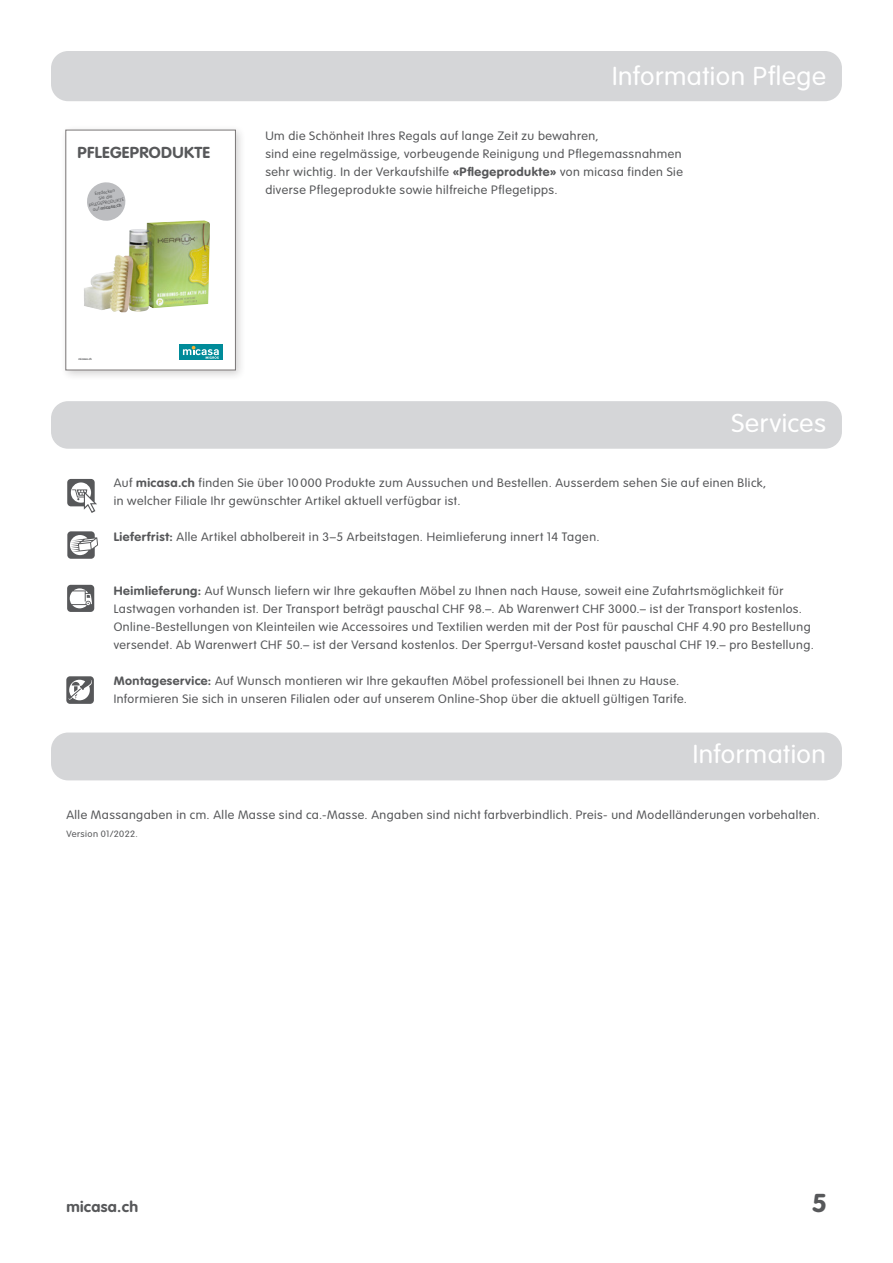
<style>
.page{position:relative;width:893px;height:1263px;background:#fff}
.page>*{position:absolute;margin:0;border:0;box-sizing:border-box;transform-origin:0 0}
.t1{font:300 25.5px "VAG Rounded";letter-spacing:.02em;color:#fff;scale:1.05 1}
.t2{font:700 25.5px "VAG Rounded";color:#57585a;scale:1.05 1}
.t3{font:700 15.6px "VAG Rounded";letter-spacing:.02em;color:#57585a;scale:1.05 1}
.t4{font:700 15px "VAG Rounded";letter-spacing:.02em;color:#57585a;scale:1.05 1}
.t5{font:300 12px/18px "VAG Rounded";letter-spacing:.04em;color:#57585a;scale:1.05 1}
.t6{font:300 9px "VAG Rounded";letter-spacing:.04em;color:#57585a;scale:1.05 1}
.t7{font:300 4.35px/5.1px "VAG Rounded";color:#57585a;text-align:center;scale:1.05 1}
.t8{font:700 2.85px "VAG Rounded";letter-spacing:.02em;color:#57585a;scale:1.05 1}
.s1{font-weight:700}
</style>
<div class="page">
<div style="left:51px;top:401px;width:791px;height:48px;background:#d5d6d8;border-radius:17px"></div>
<div style="left:51px;top:732px;width:791px;height:48px;background:#d5d6d8;border-radius:17px"></div>
<div style="left:67px;top:585px;width:27px;height:27px;background:#57585a;border-radius:4px"></div>
<svg style="left:70px;top:588px;width:22px;height:20px"></svg>
<svg style="left:67px;top:531px;width:31px;height:28px"></svg>
<svg style="left:67px;top:479px;width:30px;height:34px"></svg>
<div style="left:66px;top:676px;width:28px;height:28px;background:#57585a;border-radius:4px"></div>
<svg style="left:69px;top:679px;width:23px;height:21px"></svg>
<div style="left:60px;top:125px;width:187px;height:256px;background:#231f20;opacity:.2"></div>
<svg style="left:68px;top:132px;width:166px;height:236px"></svg>
<div style="left:179px;top:345px;width:44px;height:15px;background:#008b99"></div>
<svg style="left:183px;top:346px;width:36px;height:13px"></svg>
<img style="left:84px;top:223px;width:62px;height:68px">
<svg style="left:86px;top:181px;width:41px;height:41px"></svg>
<div style="left:66px;top:130px;width:170px;height:240px;border:1px solid #7a7676"></div>
<div style="left:51px;top:51px;width:791px;height:50px;background:#d5d6d8;border-radius:17px"></div>
<h2 class="t3" style="left:78px;top:143px;width:128px">PFLEGEPRODUKTE</h2>
<p class="t7" style="left:87px;top:192px;width:35px;rotate:-9deg">Entdecken<br>Sie die<br>PFLEGEPRODUKTE auf <span class="s1">micasa.ch</span></p>
<h1 class="t1" style="left:612px;top:62px;width:205px">Information Pflege</h1>
<p class="t5" style="left:265px;top:127px;width:399px">Um die Schönheit Ihres Regals auf lange Zeit zu bewahren,<br>sind eine regelmässige, vorbeugende Reinigung und Pflegemassnahmen sehr wichtig. In der Verkaufshilfe <span class="s1">«Pflegeprodukte»</span> von micasa finden Sie diverse Pflegeprodukte sowie hilfreiche Pflegetipps.</p>
<p class="t8" style="left:78px;top:358px;width:14px">micasa.ch</p>
<h1 class="t1" style="left:732px;top:408px;width:91px">Services</h1>
<p class="t5" style="left:114px;top:474px;width:623px">Auf <span class="s1">micasa.ch</span> finden Sie über 10 000 Produkte zum Aussuchen und Bestellen. Ausserdem sehen Sie auf einen Blick, in welcher Filiale Ihr gewünschter Artikel aktuell verfügbar ist.</p>
<p class="t5" style="left:114px;top:528px;width:464px"><span class="s1">Lieferfrist:</span> Alle Artikel abholbereit in 3–5 Arbeitstagen. Heimlieferung innert 14 Tagen.</p>
<p class="t5" style="left:114px;top:582px;width:668px"><span class="s1">Heimlieferung:</span> Auf Wunsch liefern wir Ihre gekauften Möbel zu Ihnen nach Hause, soweit eine Zufahrtsmöglichkeit für Lastwagen vorhanden ist. Der Transport beträgt pauschal CHF 98.–. Ab Warenwert CHF 3000.– ist der Transport kostenlos.<br>Online-Bestellungen von Kleinteilen wie Accessoires und Textilien werden mit der Post für pauschal CHF 4.90 pro Bestellung versendet. Ab Warenwert CHF 50.– ist der Versand kostenlos. Der Sperrgut-Versand kostet pauschal CHF 19.– pro Bestellung.</p>
<p class="t5" style="left:114px;top:672px;width:547px"><span class="s1">Montageservice:</span> Auf Wunsch montieren wir Ihre gekauften Möbel professionell bei Ihnen zu Hause.<br>Informieren Sie sich in unseren Filialen oder auf unserem Online-Shop über die aktuell gültigen Tarife.</p>
<h1 class="t1" style="left:693px;top:740px;width:128px">Information</h1>
<p class="t5" style="left:66px;top:806px;width:719px">Alle Massangaben in cm. Alle Masse sind ca.-Masse. Angaben sind nicht farbverbindlich. Preis- und Modelländerungen vorbehalten.</p>
<p class="t6" style="left:66px;top:829px;width:70px">Version 01/2022.</p>
<p class="t4" style="left:66px;top:1198px;width:70px">micasa.ch</p>
<h1 class="t2" style="left:812px;top:1188px;width:16px">5</h1>
</div>
